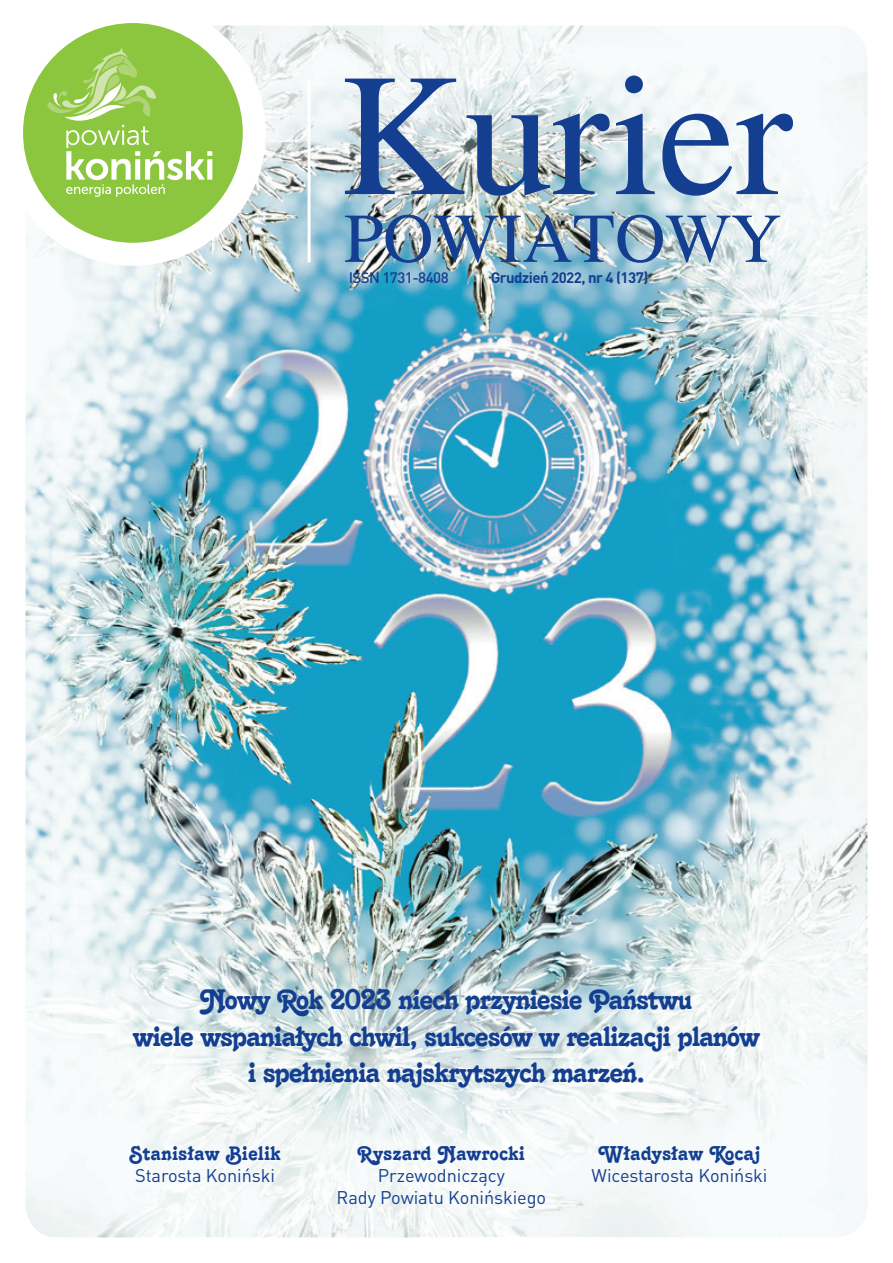
<style>
.page{position:relative;width:893px;height:1263px;background:#fff}
.page>*{position:absolute;margin:0;border:0;box-sizing:border-box;transform-origin:0 0}
.t1{font:36px/36.8px "Tango EU";letter-spacing:-.035em;color:#143f91;text-align:center}
.t2{font:25.5px "Tango EU";color:#143f91}
.t3{font:18.15px/21.8px "DIN Pro";letter-spacing:-.005em;color:#143f91;text-align:center}
.t4{font:700 15px "DIN Pro";letter-spacing:-.035em;color:#143f91}
.t5{font:500 15px "DIN Pro";letter-spacing:-.035em;color:#143f91}
</style>
<div class="page">
<img style="left:26px;top:26px;width:841px;height:1211px">
<hr style="left:308px;top:79px;width:3px;height:183px;background:#fff">
<svg style="left:23px;top:23px;width:243px;height:243px"></svg>
<div style="left:23px;top:23px;width:220px;height:220px;background:#8bc63e;border-radius:50%"></div>
<svg style="left:46px;top:48px;width:166px;height:149px"></svg>
<svg style="left:345px;top:76px;width:448px;height:120px"></svg>
<img style="left:345px;top:215px;width:435px;height:48px">
<p class="t5" style="left:349px;top:268px;width:101px">ISSN 1731-8408</p>
<p class="t4" style="left:491px;top:268px;width:159px">Grudzień 2022, nr 4 (137)</p>
<p class="t1" style="left:133px;top:984px;width:629px">Nowy Rok 2023 niech przyniesie Państwu<br>wiele wspaniałych chwil, sukcesów w realizacji planów i spełnienia najskrytszych marzeń.</p>
<p class="t2" style="left:129px;top:1140px;width:153px">Stanisław Bielik</p>
<p class="t3" style="left:135px;top:1164px;width:141px">Starosta Koniński</p>
<p class="t2" style="left:358px;top:1140px;width:169px">Ryszard Nawrocki</p>
<p class="t3" style="left:337px;top:1164px;width:211px">Przewodniczący<br>Rady Powiatu Konińskiego</p>
<p class="t2" style="left:599px;top:1140px;width:163px">Władysław Kocaj</p>
<p class="t3" style="left:592px;top:1164px;width:177px">Wicestarosta Koniński</p>
</div>
